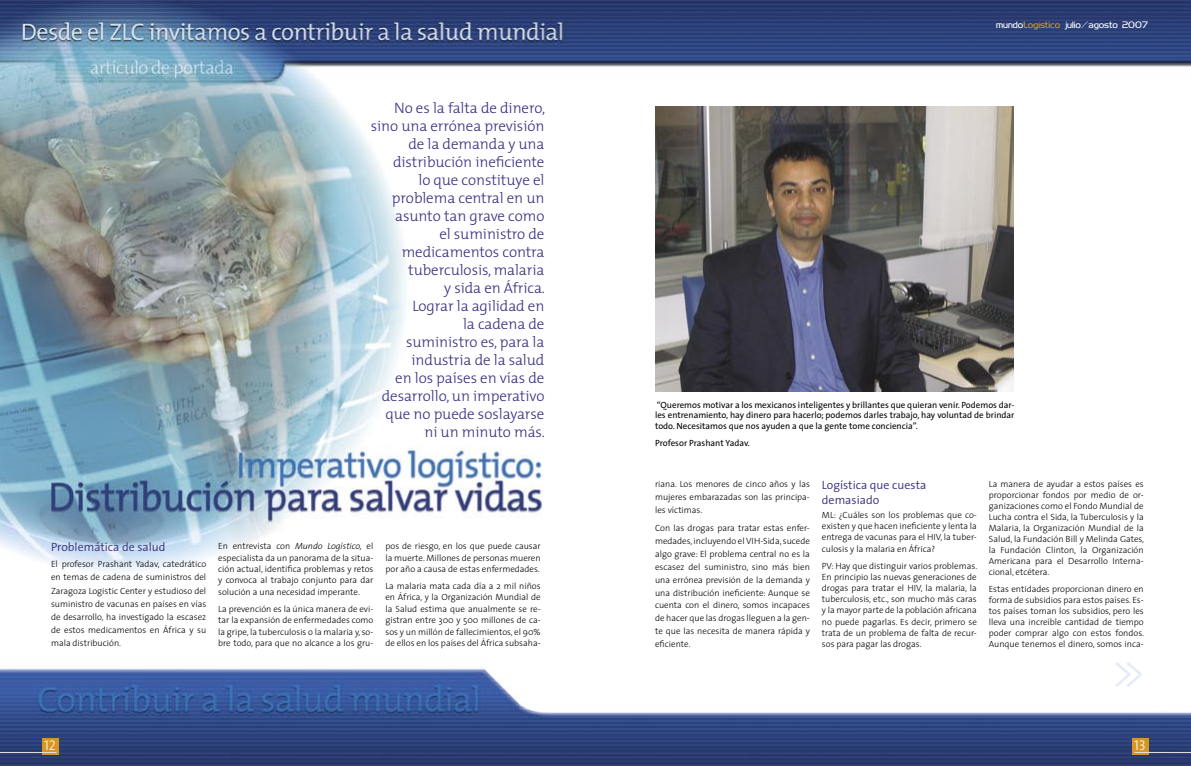
<style>
.page{position:relative;width:1191px;height:766px;background:#fff}
.page>*{position:absolute;margin:0;border:0;box-sizing:border-box;transform-origin:0 0}
.t1{font:300 45px "The Sans";color:#e4ebf7}
.t2{font:300 15px/18px "The Mix";letter-spacing:-.005em;color:#362e7e;text-align:right}
.t3{font:14px "The Sans Light Caps";color:#fff}
.t4{font:300 12px/14.8px "The Sans";color:#362e7e}
.t5{font:300 9px/11.4px "The Sans";color:#000;text-align:justify}
.t6{font:9px/10.8px "The Sans";color:#000;text-align:justify}
.t7{font:300 8px "Highland Gothic";color:#fff}
.s1{font-style:italic}
.s2{color:#d89523}
</style>
<div class="page">
<img style="left:0;top:0;width:1191px;height:765px">
<img style="left:655px;top:107px;width:358px;height:284px">
<div style="left:42px;top:738px;width:16px;height:16px;background:#d89523"></div>
<div style="left:1132px;top:738px;width:16px;height:16px;background:#d89523"></div>
<hr style="left:1134px;top:751px;width:57px;height:1px;background:#e1e1e1">
<hr style="left:0;top:751px;width:56px;height:1px;background:#e1e1e1">
<p class="t2" style="left:371px;top:98px;width:176px">No es la falta de dinero, sino una errónea previsión de la demanda y una distribución ineficiente<br>lo que constituye el problema central en un asunto tan grave como<br>el suministro de medicamentos contra tuberculosis, malaria<br>y sida en África.<br>Lograr la agilidad en<br>la cadena de<br>suministro es, para la industria de la salud<br>en los países en vías de desarrollo, un imperativo que no puede soslayarse ni un minuto más.</p>
<h3 class="t4" style="left:51px;top:539px;width:116px">Problemática de salud</h3>
<p class="t5" style="left:51px;top:557px;width:157px;line-height:13.1px">El profesor Prashant Yadav, catedrático en temas de cadena de suministros del Zaragoza Logistic Center y estudioso del suministro de vacunas en países en vías de desarrollo, ha investigado la escasez de estos medicamentos en África y su mala distribución.</p>
<p class="t5" style="left:218px;top:540px;width:157px">En entrevista con <span class="s1">Mundo Logístico,</span> el especialista da un panorama de la situa&shy;ción actual, identifica problemas y retos y convoca al trabajo conjunto para dar solución a una necesidad imperante.</p>
<p class="t5" style="left:218px;top:602px;width:157px">La prevención es la única manera de evi&shy;tar la expansión de enfermedades como la gripe, la tuberculosis o la malaria y, so&shy;bre todo, para que no alcance a los gru-</p>
<p class="t5" style="left:385px;top:540px;width:157px">pos de riesgo, en los que puede causar la muerte. Millones de personas mueren por año a causa de estas enfermedades.</p>
<p class="t5" style="left:385px;top:580px;width:157px">La malaria mata cada día a 2 mil niños en África, y la Organización Mundial de la Salud estima que anualmente se re&shy;gistran entre 300 y 500 millones de ca&shy;sos y un millón de fallecimientos, el 90% de ellos en los países del África subsaha-</p>
<p class="t7" style="left:996px;top:20px;width:153px">mundo<span class="s2">Logístico</span> julio/agosto 2007</p>
<p class="t6" style="left:655px;top:399px;width:361px">“Queremos motivar a los mexicanos inteligentes y brillantes que quieran venir. Podemos dar&shy;les entrenamiento, hay dinero para hacerlo; podemos darles trabajo, hay voluntad de brindar todo. Necesitamos que nos ayuden a que la gente tome conciencia”.</p>
<p class="t6" style="left:655px;top:437px;width:96px">Profesor Prashant Yadav.</p>
<p class="t5" style="left:655px;top:477px;width:156px;line-height:12.9px">riana. Los menores de cinco años y las mujeres embarazadas son las principa&shy;les víctimas.</p>
<p class="t5" style="left:655px;top:521px;width:156px;line-height:12.9px">Con las drogas para tratar estas enfer&shy;medades, incluyendo el VIH-Sida, sucede algo grave: El problema central no es la escasez del suministro, sino más bien una errónea previsión de la demanda y una distribución ineficiente: Aunque se cuenta con el dinero, somos incapaces de hacer que las drogas lleguen a la gen&shy;te que las necesita de manera rápida y eficiente.</p>
<h3 class="t4" style="left:822px;top:477px;width:106px">Logística que cuesta demasiado</h3>
<p class="t5" style="left:822px;top:509px;width:156px">ML: ¿Cuáles son los problemas que co&shy;existen y que hacen ineficiente y lenta la entrega de vacunas para el HIV, la tuber&shy;culosis y la malaria en África?</p>
<p class="t5" style="left:822px;top:559px;width:157px">PV: Hay que distinguir varios problemas.<br>En principio las nuevas generaciones de drogas para tratar el HIV, la malaria, la tuberculosis, etc., son mucho más caras y la mayor parte de la población africana no puede pagarlas. Es decir, primero se trata de un problema de falta de recur&shy;sos para pagar las drogas.</p>
<p class="t5" style="left:988px;top:478px;width:157px;line-height:11px">La manera de ayudar a estos países es proporcionar fondos por medio de or&shy;ganizaciones como el Fondo Mundial de Lucha contra el Sida, la Tuberculosis y la Malaria, la Organización Mundial de la Salud, la Fundación Bill y Melinda Gates, la Fundación Clinton, la Organización Americana para el Desarrollo Interna&shy;cional, etcétera.</p>
<p class="t5" style="left:988px;top:583px;width:157px;line-height:11px">Estas entidades proporcionan dinero en forma de subsidios para estos países. Es&shy;tos países toman los subsidios, pero les lleva una increíble cantidad de tiempo poder comprar algo con estos fondos.<br>Aunque tenemos el dinero, somos inca-</p>
<h1 class="t1" style="left:1111px;top:634px;width:35px">&gt;&gt;</h1>
<h3 class="t3" style="left:44px;top:733px;width:13px">12</h3>
<h3 class="t3" style="left:1134px;top:733px;width:13px">13</h3>
</div>
